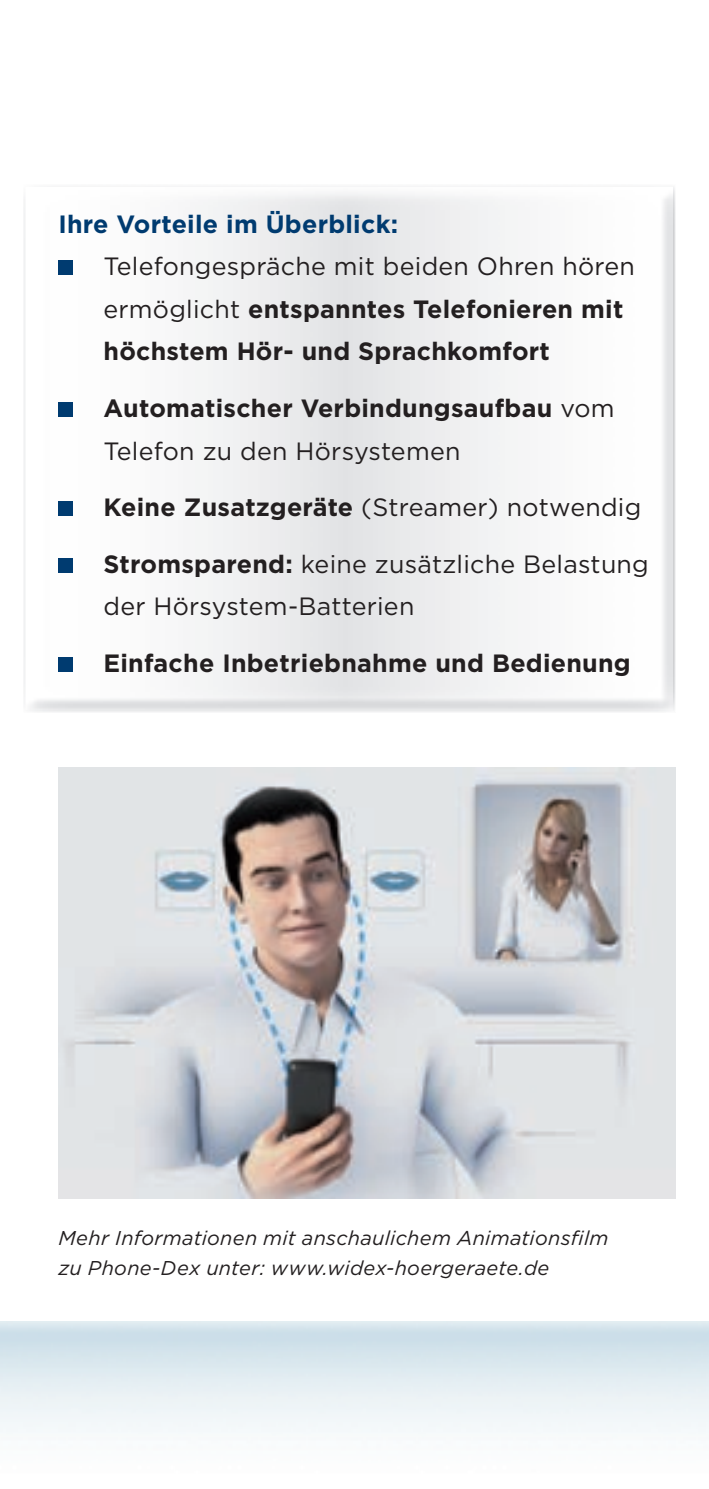
<style>
.page{position:relative;width:709px;height:1489px;background:#fff}
.page>*{position:absolute;margin:0;border:0;box-sizing:border-box;transform-origin:0 0}
.t1{font:700 25px/42.5px "Gotham";letter-spacing:.01em;color:#231f20}
.t2{font:25px/42.5px "Gotham";letter-spacing:.01em;color:#231f20}
.t3{font:700 25px "Gotham";letter-spacing:.01em;color:#003b70}
.t4{font:italic 20px/30px "Gotham";letter-spacing:.015em;color:#231f20}
.s1{font-weight:400}
.s2{font-weight:700}
</style>
<div class="page">
<img style="left:58px;top:767px;width:617px;height:431px">
<div style="left:58px;top:260px;width:15px;height:15px;background:#003b70"></div>
<div style="left:58px;top:402px;width:15px;height:15px;background:#003b70"></div>
<div style="left:58px;top:501px;width:15px;height:15px;background:#003b70"></div>
<div style="left:58px;top:558px;width:15px;height:15px;background:#003b70"></div>
<div style="left:58px;top:657px;width:15px;height:15px;background:#003b70"></div>
<p class="t3" style="left:58px;top:209px;width:341px">Ihre Vorteile im Überblick:</p>
<p class="t1" style="left:103px;top:245px;width:533px"><span class="s1">Telefongespräche mit beiden Ohren hören ermöglicht</span> entspanntes Telefonieren mit höchstem Hör- und Sprachkomfort</p>
<p class="t1" style="left:103px;top:387px;width:512px">Automatischer Verbindungsaufbau <span class="s1">vom<br>Telefon zu den Hörsystemen</span></p>
<p class="t2" style="left:103px;top:486px;width:539px"><span class="s2">Keine Zusatzgeräte</span> (Streamer) notwendig</p>
<p class="t2" style="left:103px;top:542px;width:547px"><span class="s2">Stromsparend:</span> keine zusätzliche Belastung der Hörsystem-Batterien</p>
<p class="t1" style="left:103px;top:642px;width:529px">Einfache Inbetriebnahme und Bedienung</p>
<p class="t4" style="left:58px;top:1222px;width:551px">Mehr Informationen mit anschaulichem Animationsfilm zu Phone-Dex unter: www.widex-hoergeraete.de</p>
</div>
